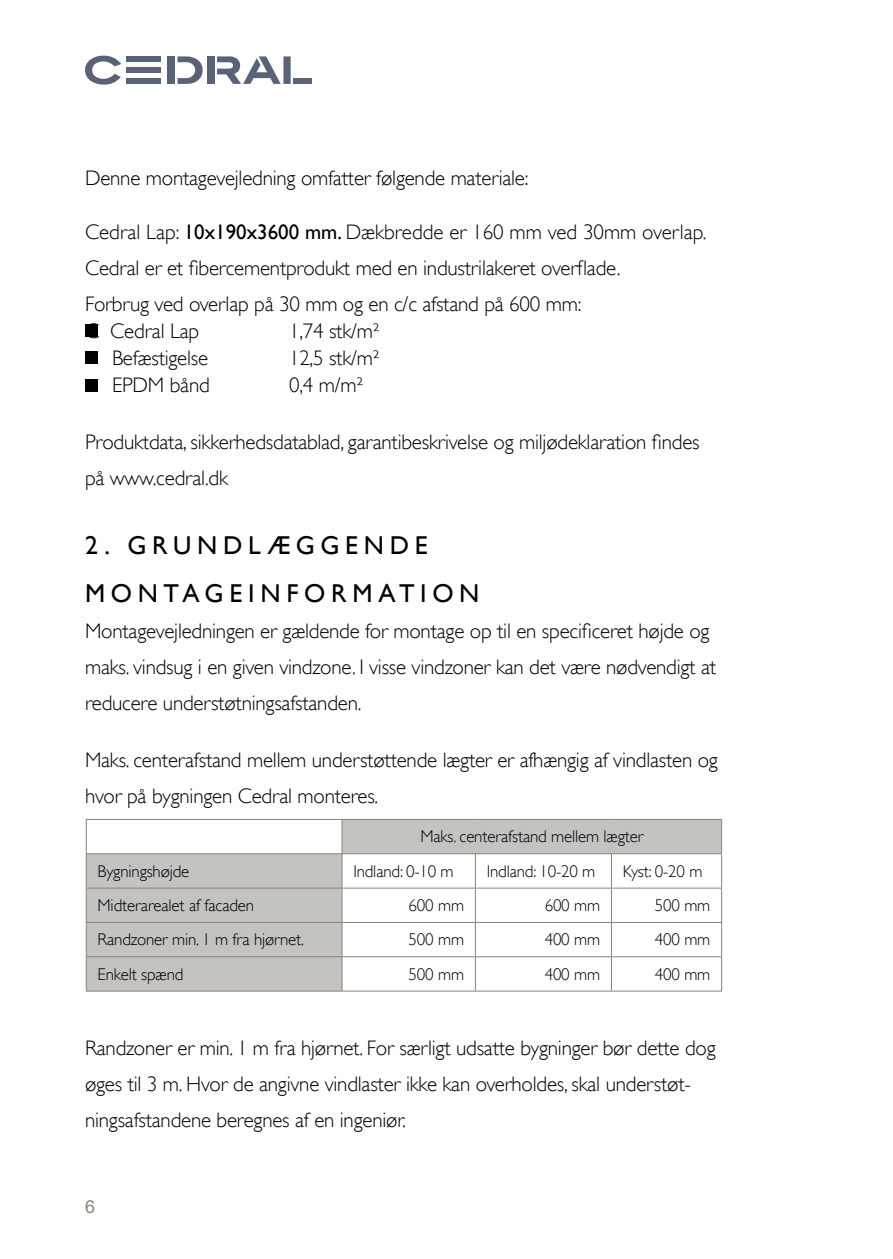
<style>
.page{position:relative;width:893px;height:1259px;background:#fff}
.page>*{position:absolute;margin:0;border:0;box-sizing:border-box;transform-origin:0 0}
.t1{font:25.8px/48px "Gill Sans";letter-spacing:.22em;color:#000}
.t2{font:300 21px/36px "Gill Sans";letter-spacing:-.01em;color:#000}
.t3{font:18px "Arial";color:#8a837b}
.t4{font:300 17.1px "Gill Sans";letter-spacing:-.01em;color:#000}
.s1{font-weight:400}
</style>
<div class="page">
<svg style="left:85px;top:56px;width:36px;height:29px"></svg>
<div style="left:207px;top:56px;width:8px;height:28px;background:#596276"></div>
<div style="left:168px;top:56px;width:7px;height:28px;background:#596276"></div>
<svg style="left:177px;top:56px;width:26px;height:28px"></svg>
<div style="left:126px;top:56px;width:35px;height:6px;background:#596276"></div>
<div style="left:126px;top:78px;width:35px;height:6px;background:#596276"></div>
<div style="left:126px;top:67px;width:35px;height:6px;background:#596276"></div>
<div style="left:293px;top:78px;width:18px;height:6px;background:#596276"></div>
<svg style="left:217px;top:56px;width:74px;height:28px"></svg>
<div style="left:85px;top:324px;width:13px;height:13px;background:#000"></div>
<div style="left:85px;top:351px;width:13px;height:13px;background:#000"></div>
<div style="left:85px;top:379px;width:13px;height:13px;background:#000"></div>
<svg style="left:87px;top:820px;width:634px;height:170px"></svg>
<hr style="left:86px;top:819px;width:256px;height:1px;background:#8a837b">
<hr style="left:86px;top:820px;width:1px;height:33px;background:#8a837b">
<hr style="left:342px;top:819px;width:133px;height:1px;background:#8a837b">
<hr style="left:341px;top:820px;width:2px;height:33px;background:#8a837b">
<hr style="left:475px;top:819px;width:136px;height:1px;background:#8a837b">
<hr style="left:611px;top:819px;width:111px;height:1px;background:#8a837b">
<hr style="left:721px;top:820px;width:1px;height:33px;background:#8a837b">
<hr style="left:86px;top:853px;width:256px;height:1px;background:#8a837b">
<hr style="left:86px;top:854px;width:1px;height:33px;background:#8a837b">
<hr style="left:342px;top:853px;width:133px;height:1px;background:#8a837b">
<hr style="left:341px;top:854px;width:2px;height:33px;background:#8a837b">
<hr style="left:475px;top:853px;width:136px;height:1px;background:#8a837b">
<hr style="left:475px;top:854px;width:1px;height:33px;background:#8a837b">
<hr style="left:611px;top:853px;width:111px;height:1px;background:#8a837b">
<hr style="left:611px;top:854px;width:1px;height:33px;background:#8a837b">
<hr style="left:721px;top:854px;width:1px;height:33px;background:#8a837b">
<hr style="left:86px;top:887px;width:256px;height:1px;background:#8a837b">
<hr style="left:86px;top:888px;width:1px;height:34px;background:#8a837b">
<hr style="left:342px;top:887px;width:133px;height:1px;background:#8a837b">
<hr style="left:341px;top:888px;width:2px;height:34px;background:#8a837b">
<hr style="left:475px;top:887px;width:136px;height:1px;background:#8a837b">
<hr style="left:475px;top:888px;width:1px;height:34px;background:#8a837b">
<hr style="left:611px;top:887px;width:111px;height:1px;background:#8a837b">
<hr style="left:611px;top:888px;width:1px;height:34px;background:#8a837b">
<hr style="left:721px;top:888px;width:1px;height:34px;background:#8a837b">
<hr style="left:86px;top:922px;width:256px;height:1px;background:#8a837b">
<hr style="left:86px;top:923px;width:1px;height:33px;background:#8a837b">
<hr style="left:342px;top:922px;width:133px;height:1px;background:#8a837b">
<hr style="left:341px;top:923px;width:2px;height:33px;background:#8a837b">
<hr style="left:475px;top:922px;width:136px;height:1px;background:#8a837b">
<hr style="left:475px;top:923px;width:1px;height:33px;background:#8a837b">
<hr style="left:611px;top:922px;width:111px;height:1px;background:#8a837b">
<hr style="left:611px;top:923px;width:1px;height:33px;background:#8a837b">
<hr style="left:721px;top:923px;width:1px;height:33px;background:#8a837b">
<hr style="left:86px;top:956px;width:256px;height:1px;background:#8a837b">
<hr style="left:86px;top:957px;width:1px;height:33px;background:#8a837b">
<hr style="left:342px;top:956px;width:133px;height:1px;background:#8a837b">
<hr style="left:341px;top:957px;width:2px;height:33px;background:#8a837b">
<hr style="left:475px;top:956px;width:136px;height:1px;background:#8a837b">
<hr style="left:475px;top:957px;width:1px;height:33px;background:#8a837b">
<hr style="left:611px;top:956px;width:111px;height:1px;background:#8a837b">
<hr style="left:611px;top:957px;width:1px;height:33px;background:#8a837b">
<hr style="left:721px;top:957px;width:1px;height:33px;background:#8a837b">
<hr style="left:86px;top:990px;width:256px;height:1px;background:#8a837b">
<hr style="left:342px;top:990px;width:133px;height:1px;background:#8a837b">
<hr style="left:475px;top:990px;width:136px;height:1px;background:#8a837b">
<hr style="left:611px;top:990px;width:111px;height:1px;background:#8a837b">
<p class="t2" style="left:85px;top:159px;width:445px">Denne montagevejledning omfatter følgende materiale:</p>
<p class="t2" style="left:85px;top:213px;width:623px">Cedral Lap: <span class="s1">10x190x3600 mm.</span> Dækbredde er 160 mm ved 30mm overlap.<br>Cedral er et fibercementprodukt med en industrilakeret overflade.<br>Forbrug ved overlap på 30 mm og en c/c afstand på 600 mm:</p>
<p class="t2" style="left:85px;top:312px;width:116px">C Cedral Lap</p>
<p class="t2" style="left:289px;top:312px;width:92px">1,74 stk/m²</p>
<p class="t2" style="left:112px;top:339px;width:98px">Befæstigelse</p>
<p class="t2" style="left:289px;top:339px;width:92px">12,5 stk/m²</p>
<p class="t2" style="left:112px;top:366px;width:99px">EPDM bånd</p>
<p class="t2" style="left:289px;top:366px;width:75px">0,4 m/m²</p>
<p class="t2" style="left:85px;top:423px;width:616px">Produktdata, sikkerhedsdatablad, garantibeskrivelse og miljødeklaration findes på www.cedral.dk</p>
<p class="t1" style="left:85px;top:521px;width:396px">2. GRUNDLÆGGENDE<br>MONTAGEINFORMATION</p>
<p class="t2" style="left:85px;top:612px;width:633px">Montagevejledningen er gældende for montage op til en specificeret højde og maks. vindsug i en given vindzone. I visse vindzoner kan det være nødvendigt at reducere understøtningsafstanden.</p>
<p class="t2" style="left:85px;top:741px;width:634px">Maks. centerafstand mellem understøttende lægter er afhængig af vindlasten og hvor på bygningen Cedral monteres.</p>
<p class="t4" style="left:420px;top:827px;width:224px">Maks. centerafstand mellem lægter</p>
<p class="t4" style="left:98px;top:861px;width:93px">Bygningshøjde</p>
<p class="t4" style="left:353px;top:861px;width:102px">Indland: 0-10 m</p>
<p class="t4" style="left:487px;top:861px;width:110px">Indland: 10-20 m</p>
<p class="t4" style="left:623px;top:861px;width:81px">Kyst: 0-20 m</p>
<p class="t4" style="left:98px;top:895px;width:158px">Midterarealet af facaden</p>
<p class="t4" style="left:409px;top:895px;width:57px">600 mm</p>
<p class="t4" style="left:545px;top:895px;width:57px">600 mm</p>
<p class="t4" style="left:655px;top:895px;width:57px">500 mm</p>
<p class="t4" style="left:98px;top:929px;width:208px">Randzoner min. 1 m fra hjørnet.</p>
<p class="t4" style="left:409px;top:929px;width:57px">500 mm</p>
<p class="t4" style="left:545px;top:929px;width:57px">400 mm</p>
<p class="t4" style="left:655px;top:929px;width:57px">400 mm</p>
<p class="t4" style="left:98px;top:964px;width:87px">Enkelt spænd</p>
<p class="t4" style="left:409px;top:964px;width:57px">500 mm</p>
<p class="t4" style="left:545px;top:964px;width:57px">400 mm</p>
<p class="t4" style="left:655px;top:964px;width:57px">400 mm</p>
<p class="t2" style="left:85px;top:1029px;width:632px">Randzoner er min. 1 m fra hjørnet. For særligt udsatte bygninger bør dette dog øges til 3 m. Hvor de angivne vindlaster ikke kan overholdes, skal understøt&shy;ningsafstandene beregnes af en ingeniør.</p>
<p class="t3" style="left:85px;top:1193px;width:12px">6</p>
</div>
